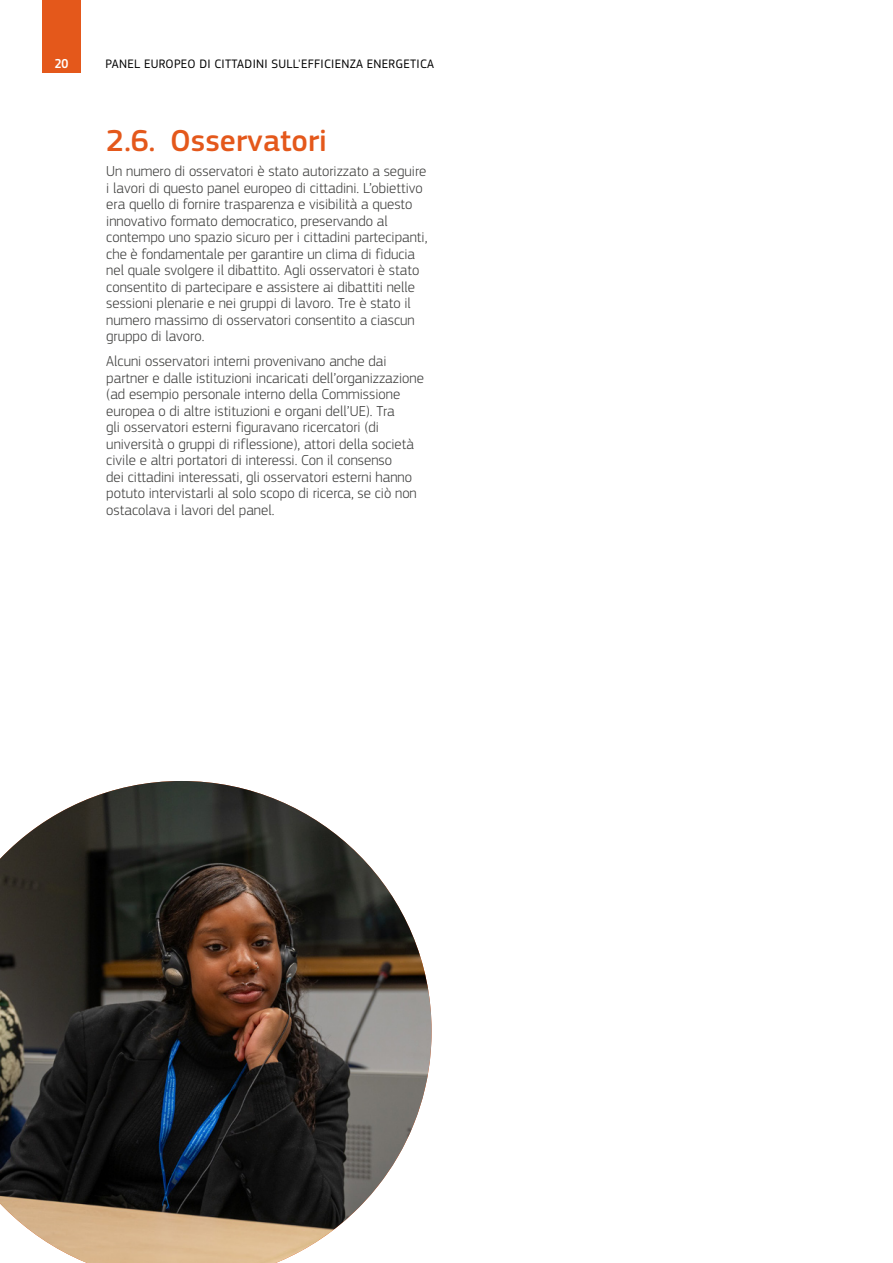
<style>
.page{position:relative;width:893px;height:1263px;background:#fff}
.page>*{position:absolute;margin:0;border:0;box-sizing:border-box;transform-origin:0 0}
.Heading_2__H2__numbering{font:500 31.5px "EC Square Sans Pro";color:#e4581b}
.Body_text__P{font:300 15px/16.5px "EC Square Sans Pro";color:#3c3c3b}
.t1{font:500 13.5px "EC Square Sans Cond Pro";color:#fff}
.t2{font:12.75px "EC Square Sans Pro";letter-spacing:.02em;color:#000}
</style>
<div class="page">
<div style="left:43px;top:0;width:38px;height:72px;background:#e4581b"></div>
<img style="left:0;top:781px;width:432px;height:482px">
<p class="t1" style="left:55px;top:56px;width:15px">20</p>
<p class="t2" style="left:105px;top:56px;width:330px">PANEL EUROPEO DI CITTADINI SULL'EFFICIENZA ENERGETICA</p>
<h2 class="Heading_2__H2__numbering" style="left:106px;top:122px;width:222px">2.6. Osservatori</h2>
<p class="Body_text__P" style="left:106px;top:163px;width:323px">Un numero di osservatori è stato autorizzato a seguire i lavori di questo panel europeo di cittadini. L’obiettivo era quello di fornire trasparenza e visibilità a questo innovativo formato democratico, preservando al contempo uno spazio sicuro per i cittadini partecipanti, che è fondamentale per garantire un clima di fiducia nel quale svolgere il dibattito. Agli osservatori è stato consentito di partecipare e assistere ai dibattiti nelle sessioni plenarie e nei gruppi di lavoro. Tre è stato il numero massimo di osservatori consentito a ciascun gruppo di lavoro.</p>
<p class="Body_text__P" style="left:106px;top:353px;width:319px">Alcuni osservatori interni provenivano anche dai partner e dalle istituzioni incaricati dell’organizzazione (ad esempio personale interno della Commissione europea o di altre istituzioni e organi dell’UE). Tra<br>gli osservatori esterni figuravano ricercatori (di università o gruppi di riflessione), attori della società civile e altri portatori di interessi. Con il consenso<br>dei cittadini interessati, gli osservatori esterni hanno potuto intervistarli al solo scopo di ricerca, se ciò non ostacolava i lavori del panel.</p>
</div>
